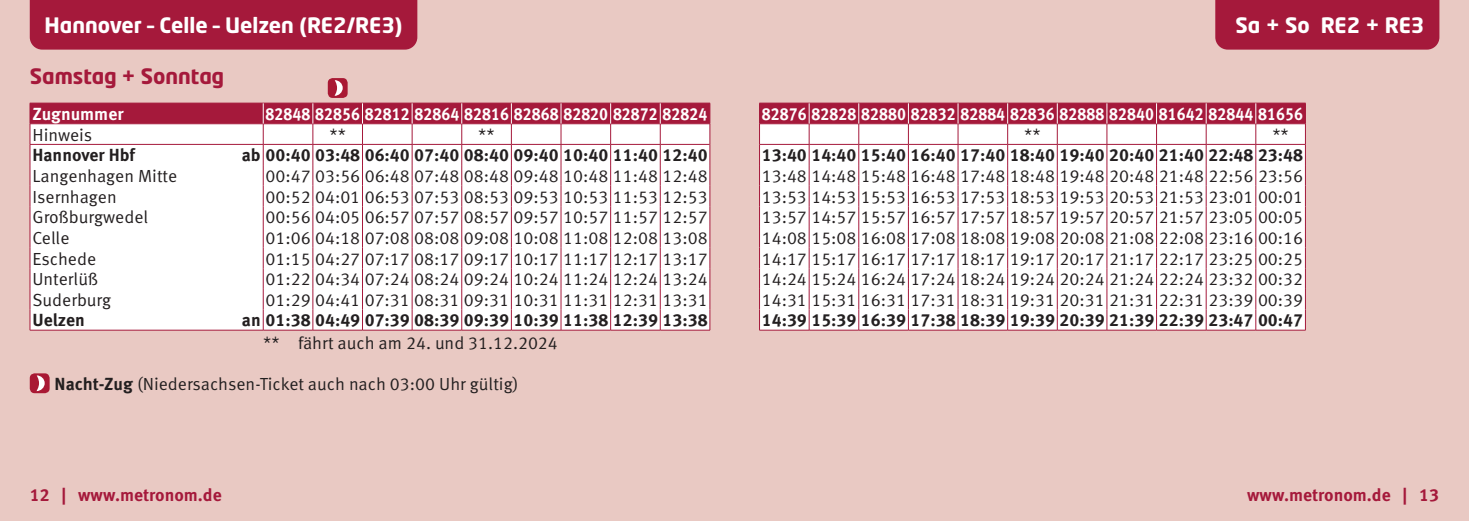
<style>
.page{position:relative;width:1469px;height:521px;background:#fff}
.page>*{position:absolute;margin:0;border:0;box-sizing:border-box;transform-origin:0 0}
.t1{font:700 21px "Neo Tech Std";color:#fff}
.t2{font:700 21px "Neo Tech Std";color:#a5193b}
.Tabelle_GT{font:17.5px "Meta Pro Norm";color:#231f20}
.Tabelle_GT-2{font:700 17.5px "Meta Pro";color:#231f20}
.Tabelle_GT-3{font:700 17.5px "Meta Pro";color:#fff;scale:.9 1}
.t3{font:700 17.5px "Meta Pro";color:#a5193b}
.Tabelle_GT-4{font:700 17.5px "Meta Pro";color:#fff}
.s1{font-family:"Meta Pro";font-weight:700}
</style>
<div class="page">
<div style="left:0;top:0;width:734px;height:521px;background:#e9c9c3"></div>
<div style="left:734px;top:0;width:734px;height:521px;background:#e9c9c3"></div>
<div style="left:30px;top:0;width:387px;height:50px;background:#a5193b"></div>
<div style="left:1215px;top:0;width:224px;height:50px;background:#a5193b"></div>
<hr style="left:263px;top:330px;width:50px;height:1px;background:#a5193b">
<hr style="left:313px;top:330px;width:49px;height:1px;background:#a5193b">
<hr style="left:362px;top:330px;width:50px;height:1px;background:#a5193b">
<hr style="left:412px;top:330px;width:50px;height:1px;background:#a5193b">
<hr style="left:462px;top:330px;width:49px;height:1px;background:#a5193b">
<hr style="left:511px;top:330px;width:50px;height:1px;background:#a5193b">
<hr style="left:561px;top:330px;width:49px;height:1px;background:#a5193b">
<hr style="left:610px;top:330px;width:50px;height:1px;background:#a5193b">
<hr style="left:660px;top:330px;width:50px;height:1px;background:#a5193b">
<hr style="left:759px;top:330px;width:50px;height:1px;background:#a5193b">
<hr style="left:809px;top:330px;width:49px;height:1px;background:#a5193b">
<hr style="left:858px;top:330px;width:50px;height:1px;background:#a5193b">
<hr style="left:908px;top:330px;width:50px;height:1px;background:#a5193b">
<hr style="left:958px;top:330px;width:49px;height:1px;background:#a5193b">
<hr style="left:1007px;top:330px;width:50px;height:1px;background:#a5193b">
<hr style="left:1057px;top:330px;width:49px;height:1px;background:#a5193b">
<hr style="left:1106px;top:330px;width:50px;height:1px;background:#a5193b">
<hr style="left:1156px;top:330px;width:50px;height:1px;background:#a5193b">
<hr style="left:1206px;top:330px;width:49px;height:1px;background:#a5193b">
<hr style="left:1255px;top:330px;width:50px;height:1px;background:#a5193b">
<hr style="left:30px;top:330px;width:233px;height:1px;background:#a5193b">
<svg style="left:30px;top:103px;width:1276px;height:227px;background:#f4e3e6"></svg>
<div style="left:328px;top:78px;width:19px;height:20px;background:#a91934;border-radius:5px"></div>
<svg style="left:334px;top:80px;width:9px;height:16px"></svg>
<div style="left:30px;top:373px;width:20px;height:20px;background:#a91934;border-radius:5px"></div>
<svg style="left:36px;top:375px;width:9px;height:16px"></svg>
<p class="t1" style="left:45px;top:12px;width:359px">Hannover – Celle – Uelzen (RE2/RE3)</p>
<p class="t1" style="left:1235px;top:12px;width:190px">Sa + So RE2 + RE3</p>
<p class="t2" style="left:30px;top:63px;width:196px">Samstag + Sonntag</p>
<p class="Tabelle_GT-4" style="left:32px;top:100px;width:93px">Zugnummer</p>
<p class="Tabelle_GT-3" style="left:265px;top:100px;width:492px">82848 82856 82812 82864 82816 82868 82820 82872 82824</p>
<p class="Tabelle_GT-3" style="left:762px;top:100px;width:603px">82876 82828 82880 82832 82884 82836 82888 82840 81642 82844 81656</p>
<p class="Tabelle_GT" style="left:32px;top:121px;width:61px">Hinweis</p>
<p class="Tabelle_GT" style="left:329px;top:121px;width:18px">**</p>
<p class="Tabelle_GT" style="left:478px;top:121px;width:18px">**</p>
<p class="Tabelle_GT" style="left:1024px;top:121px;width:18px">**</p>
<p class="Tabelle_GT" style="left:1272px;top:121px;width:18px">**</p>
<p class="Tabelle_GT-2" style="left:32px;top:142px;width:104px">Hannover Hbf</p>
<p class="Tabelle_GT-2" style="left:242px;top:142px;width:467px">ab 00:40 03:48 06:40 07:40 08:40 09:40 10:40 11:40 12:40</p>
<p class="Tabelle_GT-2" style="left:761px;top:142px;width:543px">13:40 14:40 15:40 16:40 17:40 18:40 19:40 20:40 21:40 22:48 23:48</p>
<p class="Tabelle_GT" style="left:32px;top:163px;width:146px">Langenhagen Mitte</p>
<p class="Tabelle_GT" style="left:265px;top:163px;width:444px">00:47 03:56 06:48 07:48 08:48 09:48 10:48 11:48 12:48</p>
<p class="Tabelle_GT" style="left:761px;top:163px;width:543px">13:48 14:48 15:48 16:48 17:48 18:48 19:48 20:48 21:48 22:56 23:56</p>
<p class="Tabelle_GT" style="left:32px;top:183px;width:86px">Isernhagen</p>
<p class="Tabelle_GT" style="left:265px;top:183px;width:444px">00:52 04:01 06:53 07:53 08:53 09:53 10:53 11:53 12:53</p>
<p class="Tabelle_GT" style="left:761px;top:183px;width:543px">13:53 14:53 15:53 16:53 17:53 18:53 19:53 20:53 21:53 23:01 00:01</p>
<p class="Tabelle_GT" style="left:32px;top:204px;width:117px">Großburgwedel</p>
<p class="Tabelle_GT" style="left:265px;top:204px;width:444px">00:56 04:05 06:57 07:57 08:57 09:57 10:57 11:57 12:57</p>
<p class="Tabelle_GT" style="left:761px;top:204px;width:543px">13:57 14:57 15:57 16:57 17:57 18:57 19:57 20:57 21:57 23:05 00:05</p>
<p class="Tabelle_GT" style="left:32px;top:225px;width:38px">Celle</p>
<p class="Tabelle_GT" style="left:265px;top:225px;width:444px">01:06 04:18 07:08 08:08 09:08 10:08 11:08 12:08 13:08</p>
<p class="Tabelle_GT" style="left:761px;top:225px;width:543px">14:08 15:08 16:08 17:08 18:08 19:08 20:08 21:08 22:08 23:16 00:16</p>
<p class="Tabelle_GT" style="left:32px;top:245px;width:65px">Eschede</p>
<p class="Tabelle_GT" style="left:265px;top:245px;width:444px">01:15 04:27 07:17 08:17 09:17 10:17 11:17 12:17 13:17</p>
<p class="Tabelle_GT" style="left:761px;top:245px;width:543px">14:17 15:17 16:17 17:17 18:17 19:17 20:17 21:17 22:17 23:25 00:25</p>
<p class="Tabelle_GT" style="left:32px;top:266px;width:67px">Unterlüß</p>
<p class="Tabelle_GT" style="left:265px;top:266px;width:444px">01:22 04:34 07:24 08:24 09:24 10:24 11:24 12:24 13:24</p>
<p class="Tabelle_GT" style="left:761px;top:266px;width:543px">14:24 15:24 16:24 17:24 18:24 19:24 20:24 21:24 22:24 23:32 00:32</p>
<p class="Tabelle_GT" style="left:32px;top:286px;width:80px">Suderburg</p>
<p class="Tabelle_GT" style="left:265px;top:286px;width:444px">01:29 04:41 07:31 08:31 09:31 10:31 11:31 12:31 13:31</p>
<p class="Tabelle_GT" style="left:761px;top:286px;width:543px">14:31 15:31 16:31 17:31 18:31 19:31 20:31 21:31 22:31 23:39 00:39</p>
<p class="Tabelle_GT-2" style="left:32px;top:307px;width:54px">Uelzen</p>
<p class="Tabelle_GT-2" style="left:242px;top:307px;width:467px">an 01:38 04:49 07:39 08:39 09:39 10:39 11:38 12:39 13:38</p>
<p class="Tabelle_GT-2" style="left:761px;top:307px;width:543px">14:39 15:39 16:39 17:38 18:39 19:39 20:39 21:39 22:39 23:47 00:47</p>
<p class="Tabelle_GT" style="left:263px;top:329px;width:296px">** fährt auch am 24. und 31.12.2024</p>
<p class="Tabelle_GT" style="left:55px;top:371px;width:465px"><span class="s1">Nacht-Zug</span> (Niedersachsen-Ticket auch nach 03:00 Uhr gültig)</p>
<p class="t3" style="left:30px;top:481px;width:193px">12 | www.metronom.de</p>
<p class="t3" style="left:1247px;top:481px;width:193px">www.metronom.de | 13</p>
</div>
